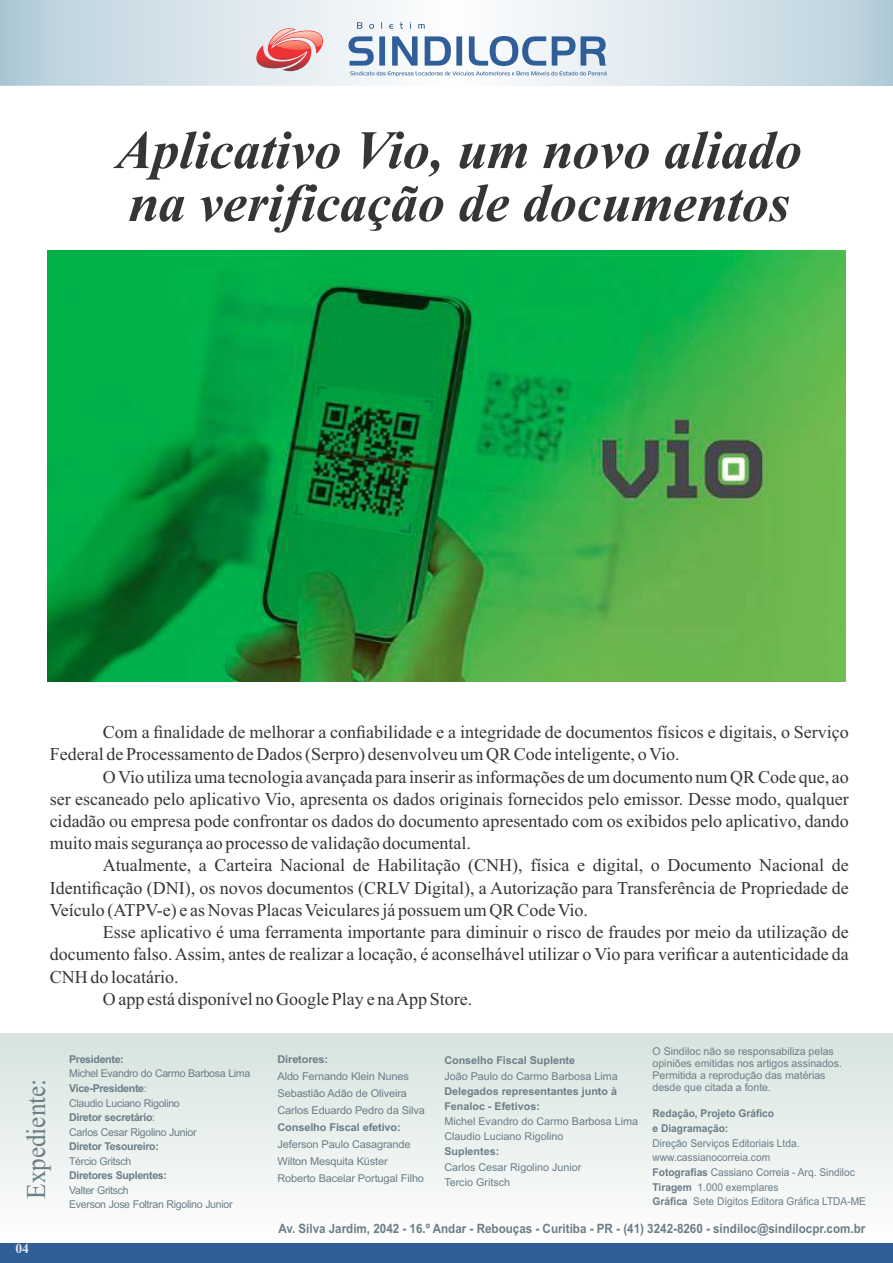
<style>
.page{position:relative;width:893px;height:1263px;background:#fff}
.page>*{position:absolute;margin:0;border:0;box-sizing:border-box;transform-origin:0 0}
.t1{font:italic 700 54px/52.9px "Times New Roman";color:#373435}
.t2{font:27.15px "Times New Roman";color:#6b7d87;scale:.93 1}
.t3{font:18px/22.2px "Times New Roman";color:#373435;text-align:justify}
.t4{font:700 13.65px "Times New Roman";color:#e6e7e8}
.t5{font:700 12.9px "Arial";color:#6b7d87;scale:.9 1}
.t6{font:10.8px/17px "Arial";color:#6b7d87}
.t7{font:10.8px/14.5px "Arial";letter-spacing:-.03em;color:#6b7d87}
.t8{font:10.8px/14.7px "Arial";color:#6b7d87;scale:.94 1}
.t9{font:700 10.8px/15.1px "Arial";color:#6b7d87}
.t10{font:700 10.8px "Arial";letter-spacing:-.03em;color:#6b7d87}
.t11{font:700 10.8px/14.7px "Arial";color:#6b7d87;scale:.94 1}
.s1{font-weight:700}
</style>
<div class="page">
<svg style="left:607px;top:0;width:286px;height:86px;background:#cfdfe7"></svg>
<svg style="left:0;top:0;width:607px;height:86px"></svg>
<div style="left:0;top:1033px;width:893px;height:206px;background:linear-gradient(to bottom,#d6e3de,#fdfefd)"></div>
<div style="left:0;top:1242px;width:893px;height:21px;background:#305e98"></div>
<img style="left:48px;top:250px;width:797px;height:432px">
<h1 class="t1" style="left:116px;top:129px;width:687px">Aplicativo Vio, um novo aliado na verificação de documentos</h1>
<p class="t3" style="left:50px;top:723px;width:801px;text-indent:53px">Com a finalidade de melhorar a confiabilidade e a integridade de documentos físicos e digitais, o Serviço<br>Federal de Processamento de Dados (Serpro) desenvolveu um QR Code inteligente, o Vio.</p>
<p class="t3" style="left:50px;top:767px;width:801px;text-indent:53px">O Vio utiliza uma tecnologia avançada para inserir as informações de um documento num QR Code que, ao ser escaneado pelo aplicativo Vio, apresenta os dados originais fornecidos pelo emissor. Desse modo, qualquer cidadão ou empresa pode confrontar os dados do documento apresentado com os exibidos pelo aplicativo, dando muito mais segurança ao processo de validação documental.</p>
<p class="t3" style="left:50px;top:856px;width:801px;text-indent:53px">Atualmente, a Carteira Nacional de Habilitação (CNH), física e digital, o Documento Nacional de Identificação (DNI), os novos documentos (CRLV Digital), a Autorização para Transferência de Propriedade de Veículo (ATPV-e) e as Novas Placas Veiculares já possuem um QR Code Vio.</p>
<p class="t3" style="left:103px;top:923px;width:748px">Esse aplicativo é uma ferramenta importante para diminuir o risco de fraudes por meio da utilização de</p>
<p class="t3" style="left:50px;top:945px;width:801px">documento falso. Assim, antes de realizar a locação, é aconselhável utilizar o Vio para verificar a autenticidade da</p>
<p class="t3" style="left:50px;top:967px;width:130px">CNH do locatário.</p>
<p class="t3" style="left:103px;top:989px;width:371px">O app está disponível no Google Play e na App Store.</p>
<h2 class="t2" style="left:27px;top:1199px;width:130px;rotate:-90deg">Expediente:</h2>
<p class="t4" style="left:15px;top:1244px;width:15px">04</p>
<p class="t10" style="left:69px;top:1055px;width:56px">Presidente:</p>
<p class="t7" style="left:69px;top:1067px;width:183px">Michel Evandro do Carmo Barbosa Lima<br><span class="s1">Vice-Presidente</span>:<br>Claudio Luciano Rigolino<br><span class="s1">Diretor secretário</span>:<br>Carlos Cesar Rigolino Junior</p>
<p class="t10" style="left:69px;top:1142px;width:91px">Diretor Tesoureiro:</p>
<p class="t7" style="left:69px;top:1154px;width:64px">Tércio Gritsch</p>
<p class="t10" style="left:69px;top:1171px;width:99px">Diretores Suplentes:</p>
<p class="t7" style="left:69px;top:1183px;width:165px">Valter Gritsch<br>Everson Jose Foltran Rigolino Junior</p>
<p class="t9" style="left:278px;top:1052px;width:52px">Diretores:</p>
<p class="t6" style="left:278px;top:1069px;width:149px">Aldo Fernando Klein Nunes<br>Sebastião Adão de Oliveira<br>Carlos Eduardo Pedro da Silva</p>
<p class="t9" style="left:277px;top:1120px;width:125px">Conselho Fiscal efetivo:</p>
<p class="t6" style="left:277px;top:1136px;width:148px">Jeferson Paulo Casagrande<br>Wilton Mesquita Küster<br>Roberto Bacelar Portugal Filho</p>
<p class="t9" style="left:444px;top:1054px;width:132px">Conselho Fiscal Suplente</p>
<p class="t6" style="left:444px;top:1068px;width:175px">João Paulo do Carmo Barbosa Lima</p>
<p class="t9" style="left:444px;top:1084px;width:174px">Delegados representantes junto à<br>Fenaloc - Efetivos:</p>
<p class="t6" style="left:444px;top:1115px;width:195px;line-height:15.1px">Michel Evandro do Carmo Barbosa Lima<br>Claudio Luciano Rigolino</p>
<p class="t9" style="left:444px;top:1145px;width:56px">Suplentes:</p>
<p class="t6" style="left:444px;top:1160px;width:139px;line-height:15.1px">Carlos Cesar Rigolino Junior<br>Tercio Gritsch</p>
<p class="t6" style="left:653px;top:1046px;width:191px;line-height:12px">O Sindiloc não se responsabiliza pelas opiniões emitidas nos artigos assinados.<br>Permitida a reprodução das matérias desde que citada a fonte.</p>
<p class="t11" style="left:653px;top:1107px;width:131px">Redação, Projeto Gráfico e Diagramação:</p>
<p class="t8" style="left:653px;top:1136px;width:229px">Direção Serviços Editoriais Ltda. www.cassianocorreia.com<br><span class="s1">Fotografias</span> Cassiano Correia - Arq. Sindiloc <span class="s1">Tiragem</span> 1.000 exemplares<br><span class="s1">Gráfica</span> Sete Dígitos Editora Gráfica LTDA-ME</p>
<p class="t5" style="left:278px;top:1224px;width:654px">Av. Silva Jardim, 2042 - 16.º Andar - Rebouças - Curitiba - PR - (41) 3242-8260 - sindiloc@sindilocpr.com.br</p>
</div>
